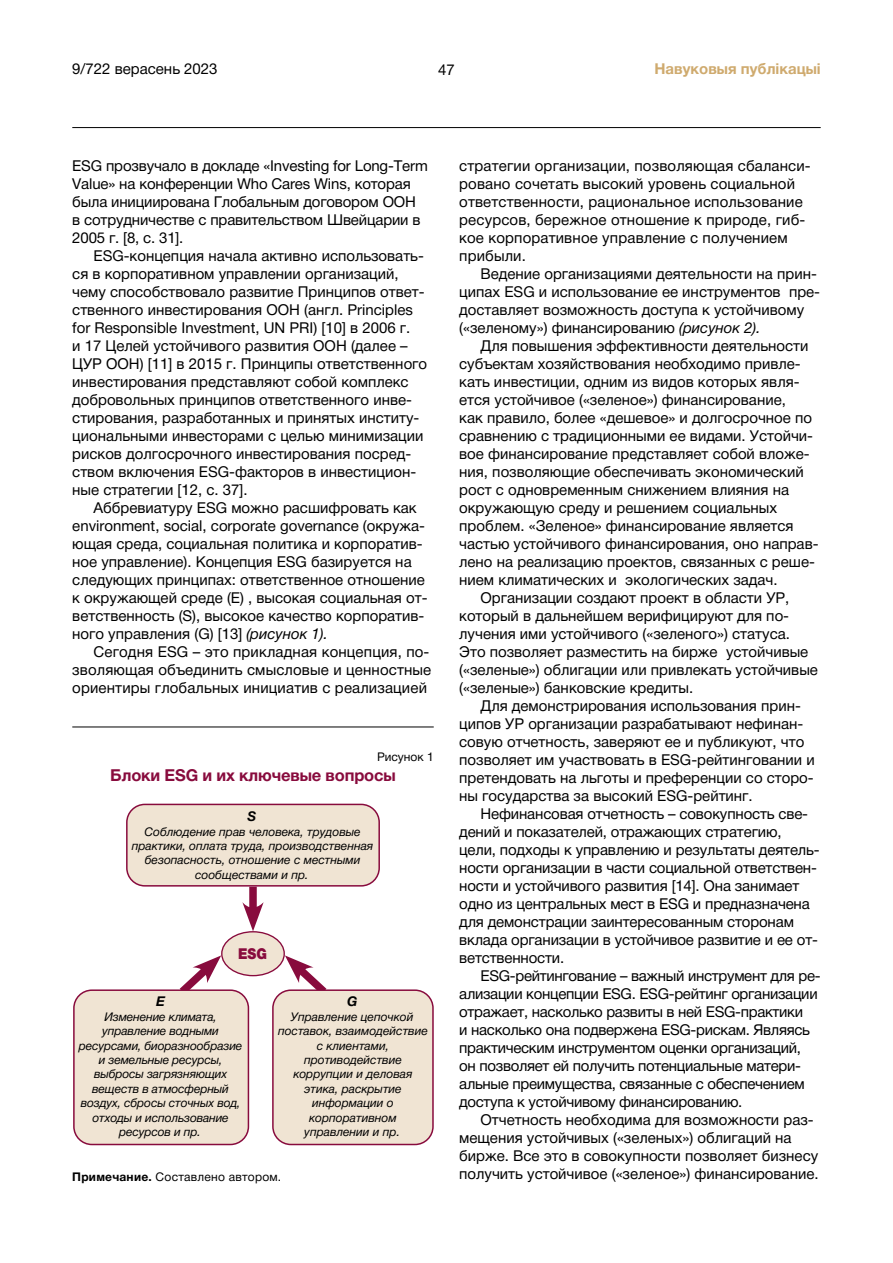
<style>
.page{position:relative;width:893px;height:1263px;background:#fff}
.page>*{position:absolute;margin:0;border:0;box-sizing:border-box;transform-origin:0 0}
.t1{font:700 16.5px "Helvetica Neue Cyr";letter-spacing:-.01em;color:#880b3d}
.t2{font:15px/18px "Helvetica Neue Cyr";color:#000}
.t3{font:15px "Helvetica Neue Cyr";letter-spacing:-.02em;color:#000}
.t4{font:700 15px "Helvetica Neue Cyr";color:#cfaa6e}
.t5{font:900 15px "Helvetica Neue Cyr";color:#880b3d;scale:.9 1}
.t6{font:italic 700 13.5px "Helvetica Neue Cyr";color:#000}
.t7{font:italic 12px/14.4px "Helvetica Neue Cyr";color:#000;text-align:center}
.t8{font:12px "Helvetica Neue Cyr";letter-spacing:.02em;color:#000}
.t9{font:12px "Helvetica Neue Cyr";color:#000}
.s1{font-style:italic}
.s2{font-weight:700}
</style>
<div class="page">
<hr style="left:72px;top:127px;width:749px;height:1px;background:#000">
<hr style="left:72px;top:727px;width:362px;height:1px;background:#000">
<div style="left:222px;top:932px;width:62px;height:44px;background:#f0e4d3;border-radius:50%"></div>
<div style="left:221px;top:931px;width:64px;height:45px;border:1px solid #880b3d;border-radius:50%"></div>
<div style="left:249px;top:887px;width:8px;height:27px;background:#880b3d"></div>
<svg style="left:242px;top:902px;width:22px;height:29px"></svg>
<svg style="left:179px;top:955px;width:42px;height:34px"></svg>
<svg style="left:285px;top:955px;width:42px;height:34px"></svg>
<div style="left:74px;top:990px;width:174px;height:154px;background:#f0e4d3;border-radius:18px"></div>
<div style="left:73px;top:989px;width:176px;height:156px;border:2px solid #880b3d;border-radius:18px"></div>
<div style="left:273px;top:990px;width:160px;height:154px;background:#f0e4d3;border-radius:18px"></div>
<div style="left:272px;top:989px;width:162px;height:156px;border:2px solid #880b3d;border-radius:18px"></div>
<div style="left:127px;top:804px;width:252px;height:82px;background:#f0e4d3;border-radius:18px"></div>
<div style="left:126px;top:804px;width:254px;height:82px;border:2px solid #880b3d;border-radius:18px"></div>
<p class="t2" style="left:72px;top:60px;width:147px">9/722 верасень 2023</p>
<p class="t2" style="left:438px;top:61px;width:18px">47</p>
<p class="t4" style="left:654px;top:61px;width:168px">Навуковыя публікацыі</p>
<p class="t2" style="left:72px;top:157px;width:357px">ESG прозвучало в докладе «Investing for Long-Term Value» на конференции Who Cares Wins, которая была инициирована Глобальным договором ООН в сотрудничестве с правительством Швейцарии в 2005 г. [8, c. 31].</p>
<p class="t2" style="left:72px;top:247px;width:356px;text-indent:21px">ESG-концепция начала активно использовать&shy;ся в корпоративном управлении организаций, чему способствовало развитие Принципов ответ&shy;ственного инвестирования ООН (англ. Principles for Responsible Investment, UN PRI) [10] в 2006 г.<br>и 17 Целей устойчивого развития ООН (далее – ЦУР ООН) [11] в 2015 г. Принципы ответственного инвестирования представляют собой комплекс добровольных принципов ответственного инве&shy;стирования, разработанных и принятых институ&shy;циональными инвесторами с целью минимизации рисков долгосрочного инвестирования посред&shy;ством включения ESG-факторов в инвестицион&shy;ные стратегии [12, c. 37].</p>
<p class="t2" style="left:72px;top:499px;width:357px;text-indent:21px">Аббревиатуру ESG можно расшифровать как environment, social, corporate governance (окружа&shy;ющая среда, социальная политика и корпоратив&shy;ное управление). Концепция ESG базируется на следующих принципах: ответственное отношение к окружающей среде (E) , высокая социальная от&shy;ветственность (S), высокое качество корпоратив&shy;ного управления (G) [13] <span class="s1">(рисунок 1).</span></p>
<p class="t2" style="left:72px;top:643px;width:361px;text-indent:21px">Сегодня ESG – это прикладная концепция, по&shy;зволяющая объединить смысловые и ценностные ориентиры глобальных инициатив с реализацией</p>
<p class="t9" style="left:377px;top:750px;width:58px">Рисунок 1</p>
<p class="t1" style="left:110px;top:766px;width:287px">Блоки ESG и их ключевые вопросы</p>
<p class="t6" style="left:247px;top:809px;width:10px">S</p>
<p class="t7" style="left:132px;top:824px;width:243px">Соблюдение прав человека, трудовые практики, оплата труда, производственная безопасность, отношение с местными сообществами и пр.</p>
<p class="t5" style="left:238px;top:945px;width:33px">ESG</p>
<p class="t6" style="left:156px;top:994px;width:11px">E</p>
<p class="t7" style="left:79px;top:1009px;width:165px">Изменение климата, управление водными ресурсами, биоразнообразие и земельные ресурсы, выбросы загрязняющих веществ в атмосферный воздух, сбросы сточных вод, отходы и использование ресурсов и пр.</p>
<p class="t6" style="left:347px;top:994px;width:12px">G</p>
<p class="t7" style="left:278px;top:1009px;width:151px">Управление цепочкой поставок, взаимодействие с клиентами, противодействие коррупции и деловая этика, раскрытие информации о корпоративном управлении и пр.</p>
<p class="t8" style="left:72px;top:1170px;width:211px"><span class="s2">Примечание.</span> Составлено автором.</p>
<p class="t2" style="left:459px;top:157px;width:353px">стратегии организации, позволяющая сбаланси&shy;ровано сочетать высокий уровень социальной ответственности, рациональное использование ресурсов, бережное отношение к природе, гиб&shy;кое корпоративное управление с получением прибыли.</p>
<p class="t2" style="left:459px;top:265px;width:362px;text-indent:21px">Ведение организациями деятельности на прин&shy;ципах ESG и использование ее инструментов пре&shy;доставляет возможность доступа к устойчивому («зеленому») финансированию <span class="s1">(рисунок 2).</span></p>
<p class="t2" style="left:480px;top:337px;width:329px">Для повышения эффективности деятельности</p>
<p class="t2" style="left:459px;top:355px;width:343px">субъектам хозяйствования необходимо привле-</p>
<p class="t2" style="left:459px;top:373px;width:342px">кать инвестиции, одним из видов которых явля-</p>
<p class="t2" style="left:459px;top:391px;width:328px">ется устойчивое («зеленое») финансирование,</p>
<p class="t2" style="left:459px;top:409px;width:354px">как правило, более «дешевое» и долгосрочное по</p>
<p class="t2" style="left:459px;top:427px;width:355px">сравнению с традиционными ее видами. Устойчи-</p>
<p class="t2" style="left:459px;top:445px;width:352px">вое финансирование представляет собой вложе-</p>
<p class="t2" style="left:459px;top:463px;width:346px">ния, позволяющие обеспечивать экономический</p>
<p class="t2" style="left:459px;top:481px;width:331px">рост с одновременным снижением влияния на</p>
<p class="t2" style="left:459px;top:499px;width:320px">окружающую среду и решением социальных</p>
<p class="t2" style="left:459px;top:517px;width:336px">проблем. «Зеленое» финансирование является</p>
<p class="t2" style="left:459px;top:535px;width:361px">частью устойчивого финансирования, оно направ-</p>
<p class="t2" style="left:459px;top:553px;width:357px">лено на реализацию проектов, связанных с реше-</p>
<p class="t2" style="left:459px;top:571px;width:320px">нием климатических и экологических задач.</p>
<p class="t2" style="left:480px;top:589px;width:310px">Организации создают проект в области УР,</p>
<p class="t2" style="left:459px;top:607px;width:331px">который в дальнейшем верифицируют для по-</p>
<p class="t2" style="left:459px;top:625px;width:332px">лучения ими устойчивого («зеленого») статуса.</p>
<p class="t2" style="left:459px;top:643px;width:351px">Это позволяет разместить на бирже устойчивые</p>
<p class="t2" style="left:459px;top:661px;width:360px">(«зеленые») облигации или привлекать устойчивые</p>
<p class="t2" style="left:459px;top:679px;width:235px">(«зеленые») банковские кредиты.</p>
<p class="t2" style="left:480px;top:697px;width:322px">Для демонстрирования использования прин-</p>
<p class="t2" style="left:459px;top:715px;width:346px">ципов УР организации разрабатывают нефинан-</p>
<p class="t2" style="left:459px;top:733px;width:347px">совую отчетность, заверяют ее и публикуют, что</p>
<p class="t2" style="left:459px;top:751px;width:357px">позволяет им участвовать в ESG-рейтинговании и</p>
<p class="t2" style="left:459px;top:769px;width:356px">претендовать на льготы и преференции со сторо-</p>
<p class="t2" style="left:459px;top:787px;width:295px">ны государства за высокий ESG-рейтинг.</p>
<p class="t2" style="left:480px;top:805px;width:329px">Нефинансовая отчетность – совокупность све-</p>
<p class="t2" style="left:459px;top:823px;width:324px">дений и показателей, отражающих стратегию,</p>
<p class="t2" style="left:459px;top:841px;width:362px">цели, подходы к управлению и результаты деятель-</p>
<p class="t2" style="left:459px;top:859px;width:359px">ности организации в части социальной ответствен-</p>
<p class="t2" style="left:459px;top:877px;width:342px">ности и устойчивого развития [14]. Она занимает</p>
<p class="t2" style="left:459px;top:895px;width:352px">одно из центральных мест в ESG и предназначена</p>
<p class="t2" style="left:459px;top:913px;width:336px">для демонстрации заинтересованным сторонам</p>
<p class="t2" style="left:459px;top:931px;width:360px">вклада организации в устойчивое развитие и ее от-</p>
<p class="t2" style="left:459px;top:949px;width:107px">ветственности.</p>
<p class="t3" style="left:480px;top:968px;width:342px">ESG-рейтингование – важный инструмент для ре-</p>
<p class="t3" style="left:459px;top:986px;width:360px">ализации концепции ESG. ESG-рейтинг организации</p>
<p class="t3" style="left:459px;top:1004px;width:345px">отражает, насколько развиты в ней ESG-практики</p>
<p class="t3" style="left:459px;top:1022px;width:352px">и насколько она подвержена ESG-рискам. Являясь</p>
<p class="t3" style="left:459px;top:1040px;width:343px">практическим инструментом оценки организаций,</p>
<p class="t3" style="left:459px;top:1058px;width:343px">он позволяет ей получить потенциальные матери-</p>
<p class="t3" style="left:459px;top:1076px;width:347px">альные преимущества, связанные с обеспечением</p>
<p class="t3" style="left:459px;top:1094px;width:285px">доступа к устойчивому финансированию.</p>
<p class="t2" style="left:480px;top:1111px;width:335px">Отчетность необходима для возможности раз-</p>
<p class="t2" style="left:459px;top:1129px;width:334px">мещения устойчивых («зеленых») облигаций на</p>
<p class="t2" style="left:459px;top:1147px;width:360px">бирже. Все это в совокупности позволяет бизнесу</p>
<p class="t2" style="left:459px;top:1165px;width:361px">получить устойчивое («зеленое») финансирование.</p>
</div>
